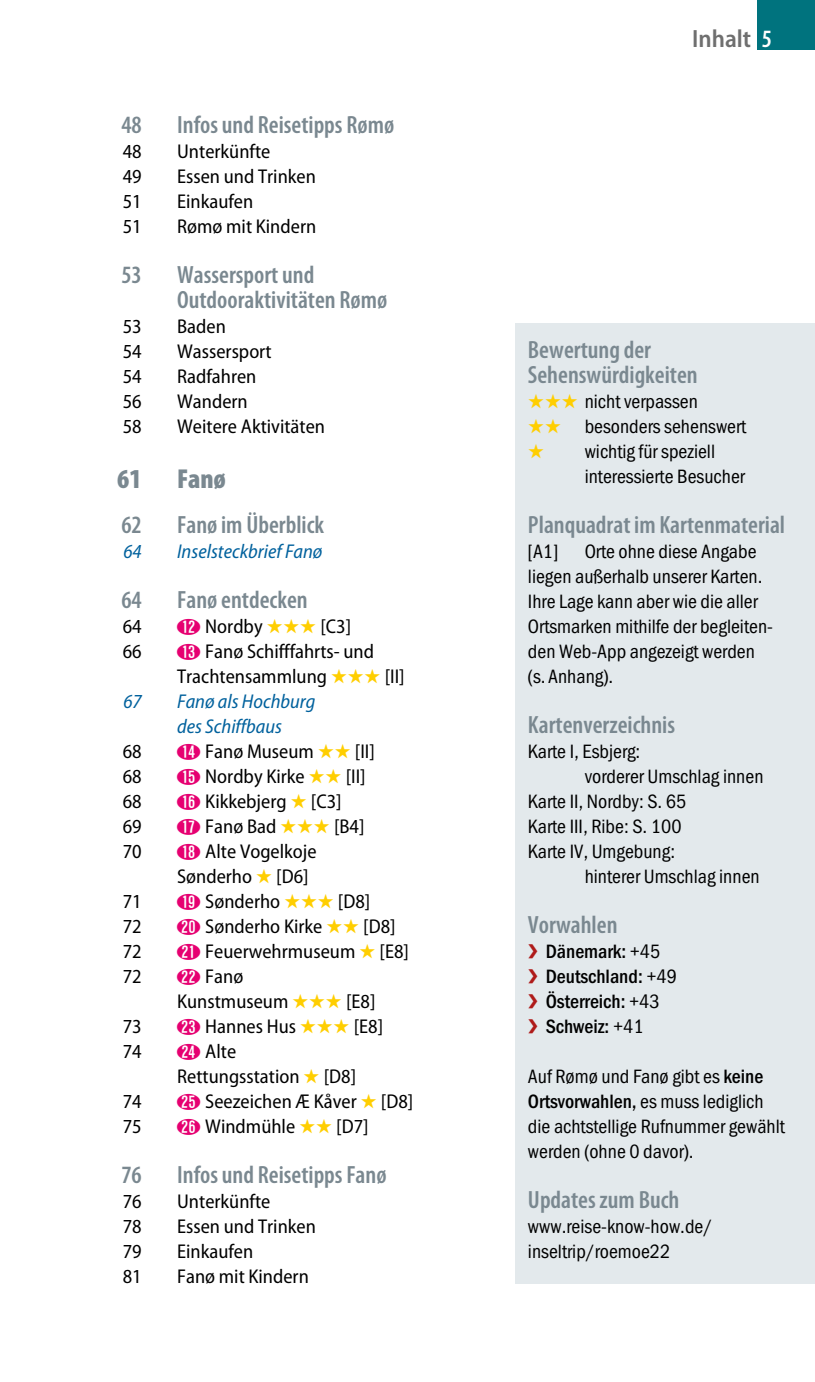
<style>
.page{position:relative;width:815px;height:1382px;background:#fff}
.page>*{position:absolute;margin:0;border:0;box-sizing:border-box;transform-origin:0 0}
.t1{font:900 condensed 27.5px "Myriad Pro";color:#7a8890}
.t2{font:600 condensed 25px/25px "Myriad Pro";color:#7a8890}
.t3{font:600 semi-condensed 25px "Myriad Pro";color:#6f6f6f}
.t4{font:semi-condensed 20px/25px "Myriad Pro";color:#000}
.t5{font:20px/25px "Franklin Gothic URW Con Boo";color:#000}
.t6{font:500 20px/25px "Franklin Gothic URW Con";color:#000}
.t7{font:italic semi-condensed 20px/25px "Myriad Pro";color:#00619d}
.s1{font-family:"Nummern Gesamt";font-stretch:normal;color:#e60071}
.s2{font-stretch:condensed;color:#fff}
.s3{font-family:"Franklin Gothic URW Con Boo";font-weight:400}
.s4{font-family:"Franklin Gothic URW Con";font-weight:500}
</style>
<div class="page">
<div style="left:757px;top:0;width:58px;height:50px;background:#00737e"></div>
<div style="left:516px;top:323px;width:299px;height:960px;background:#e3e9ec"></div>
<p class="t2" style="left:121px;top:113px;width:22px">48</p>
<p class="t2" style="left:177px;top:113px;width:219px">Infos und Reisetipps Rømø</p>
<p class="t4" style="left:123px;top:139px;width:20px">48</p>
<p class="t4" style="left:177px;top:139px;width:95px">Unterkünfte</p>
<p class="t4" style="left:123px;top:164px;width:20px">49</p>
<p class="t4" style="left:177px;top:164px;width:140px">Essen und Trinken</p>
<p class="t4" style="left:123px;top:189px;width:20px">51</p>
<p class="t4" style="left:177px;top:189px;width:78px">Einkaufen</p>
<p class="t4" style="left:123px;top:214px;width:20px">51</p>
<p class="t4" style="left:177px;top:214px;width:141px">Rømø mit Kindern</p>
<p class="t2" style="left:121px;top:263px;width:22px">53</p>
<p class="t2" style="left:177px;top:263px;width:212px">Wassersport und<br>Outdooraktivitäten Rømø</p>
<p class="t4" style="left:123px;top:314px;width:20px">53</p>
<p class="t4" style="left:177px;top:314px;width:50px">Baden</p>
<p class="t4" style="left:123px;top:339px;width:20px">54</p>
<p class="t4" style="left:177px;top:339px;width:96px">Wassersport</p>
<p class="t4" style="left:123px;top:364px;width:20px">54</p>
<p class="t4" style="left:177px;top:364px;width:81px">Radfahren</p>
<p class="t4" style="left:123px;top:389px;width:20px">56</p>
<p class="t4" style="left:177px;top:389px;width:72px">Wandern</p>
<p class="t4" style="left:123px;top:414px;width:20px">58</p>
<p class="t4" style="left:177px;top:414px;width:149px">Weitere Aktivitäten</p>
<h1 class="t1" style="left:117px;top:464px;width:26px">61</h1>
<h1 class="t1" style="left:177px;top:464px;width:50px">Fanø</h1>
<p class="t2" style="left:121px;top:513px;width:22px">62</p>
<p class="t2" style="left:177px;top:513px;width:149px">Fanø im Überblick</p>
<p class="t7" style="left:123px;top:540px;width:20px">64</p>
<p class="t7" style="left:177px;top:540px;width:147px">Inselsteckbrief Fanø</p>
<p class="t2" style="left:121px;top:588px;width:22px">64</p>
<p class="t2" style="left:177px;top:588px;width:132px">Fanø entdecken</p>
<p class="t4" style="left:123px;top:614px;width:20px">64</p>
<p class="t4" style="left:177px;top:614px;width:87px"><span class="s1">⑫</span> Nordby</p>
<p class="t4" style="left:320px;top:614px;width:32px">[C3]</p>
<p class="t4" style="left:123px;top:639px;width:20px">66</p>
<p class="t4" style="left:177px;top:639px;width:198px"><span class="s1">⑬</span> Fanø Schifffahrts- und<br>Trachtensammlung</p>
<p class="t4" style="left:385px;top:664px;width:22px">[II]</p>
<p class="t7" style="left:123px;top:690px;width:20px">67</p>
<p class="t7" style="left:177px;top:690px;width:140px">Fanø als Hochburg des Schiffbaus</p>
<p class="t4" style="left:123px;top:739px;width:20px">68</p>
<p class="t4" style="left:177px;top:739px;width:138px"><span class="s1">⑭</span> Fanø Museum</p>
<p class="t4" style="left:355px;top:739px;width:22px">[II]</p>
<p class="t4" style="left:123px;top:764px;width:20px">68</p>
<p class="t4" style="left:177px;top:764px;width:129px"><span class="s1">⑮</span> Nordby Kirke</p>
<p class="t4" style="left:346px;top:764px;width:22px">[II]</p>
<p class="t4" style="left:123px;top:789px;width:20px">68</p>
<p class="t4" style="left:177px;top:789px;width:166px"><span class="s1">⑯</span> Kikkebjerg [C3]</p>
<p class="t4" style="left:123px;top:814px;width:20px">69</p>
<p class="t4" style="left:177px;top:814px;width:101px"><span class="s1">⑰</span> Fanø Bad</p>
<p class="t4" style="left:334px;top:814px;width:32px">[B4]</p>
<p class="t4" style="left:123px;top:839px;width:20px">70</p>
<p class="t4" style="left:177px;top:839px;width:141px"><span class="s1">⑱</span> Alte Vogelkoje<br>Sønderho [D6]</p>
<p class="t4" style="left:123px;top:889px;width:20px">71</p>
<p class="t4" style="left:177px;top:889px;width:105px"><span class="s1">⑲</span> Sønderho</p>
<p class="t4" style="left:338px;top:889px;width:34px">[D8]</p>
<p class="t4" style="left:123px;top:914px;width:20px">72</p>
<p class="t4" style="left:177px;top:914px;width:147px"><span class="s1">⑳</span> Sønderho Kirke</p>
<p class="t4" style="left:363px;top:914px;width:34px">[D8]</p>
<p class="t4" style="left:123px;top:939px;width:20px">72</p>
<p class="t4" style="left:177px;top:939px;width:233px"><span class="s1">⑴</span> Feuerwehrmuseum [E8]</p>
<p class="t4" style="left:123px;top:964px;width:20px">72</p>
<p class="t4" style="left:177px;top:964px;width:113px"><span class="s1">⑵</span> Fanø<br>Kunstmuseum</p>
<p class="t4" style="left:346px;top:989px;width:31px">[E8]</p>
<p class="t4" style="left:123px;top:1014px;width:20px">73</p>
<p class="t4" style="left:177px;top:1014px;width:120px"><span class="s1">⑶</span> Hannes Hus</p>
<p class="t4" style="left:354px;top:1014px;width:31px">[E8]</p>
<p class="t4" style="left:123px;top:1039px;width:20px">74</p>
<p class="t4" style="left:177px;top:1039px;width:181px"><span class="s1">⑷</span> Alte<br>Rettungsstation [D8]</p>
<p class="t4" style="left:123px;top:1089px;width:20px">74</p>
<p class="t4" style="left:177px;top:1089px;width:238px"><span class="s1">⑸</span> Seezeichen Æ Kåver [D8]</p>
<p class="t4" style="left:123px;top:1114px;width:20px">75</p>
<p class="t4" style="left:177px;top:1114px;width:120px"><span class="s1">⑹</span> Windmühle</p>
<p class="t4" style="left:336px;top:1114px;width:34px">[D7]</p>
<p class="t2" style="left:121px;top:1163px;width:22px">76</p>
<p class="t2" style="left:177px;top:1163px;width:211px">Infos und Reisetipps Fanø</p>
<p class="t4" style="left:123px;top:1189px;width:20px">76</p>
<p class="t4" style="left:177px;top:1189px;width:95px">Unterkünfte</p>
<p class="t4" style="left:123px;top:1214px;width:20px">78</p>
<p class="t4" style="left:177px;top:1214px;width:140px">Essen und Trinken</p>
<p class="t4" style="left:123px;top:1239px;width:20px">79</p>
<p class="t4" style="left:177px;top:1239px;width:78px">Einkaufen</p>
<p class="t4" style="left:123px;top:1264px;width:20px">81</p>
<p class="t4" style="left:177px;top:1264px;width:133px">Fanø mit Kindern</p>
<p class="t3" style="left:692px;top:25px;width:81px">Inhalt <span class="s2">5</span></p>
<p class="t2" style="left:528px;top:338px;width:171px">Bewertung der<br>Sehenswürdigkeiten</p>
<p class="t5" style="left:585px;top:389px;width:163px">nicht verpassen besonders sehenswert wichtig für speziell interessierte Besucher</p>
<p class="t2" style="left:528px;top:513px;width:259px">Planquadrat im Kartenmaterial</p>
<p class="t5" style="left:528px;top:539px;width:32px">[A1]</p>
<p class="t5" style="left:528px;top:539px;width:247px;text-indent:57px">Orte ohne diese Angabe liegen außerhalb unserer Karten.<br>Ihre Lage kann aber wie die aller<br>Ortsmarken mithilfe der begleiten&shy;den Web-App angezeigt werden (s. Anhang).</p>
<p class="t2" style="left:528px;top:713px;width:149px">Kartenverzeichnis</p>
<p class="t5" style="left:528px;top:739px;width:114px">Karte I, Esbjerg:</p>
<p class="t5" style="left:585px;top:764px;width:180px">vorderer Umschlag innen</p>
<p class="t5" style="left:528px;top:789px;width:160px">Karte II, Nordby: S. 65</p>
<p class="t5" style="left:528px;top:814px;width:155px">Karte III, Ribe: S. 100</p>
<p class="t5" style="left:528px;top:839px;width:149px">Karte IV, Umgebung:</p>
<p class="t5" style="left:585px;top:864px;width:177px">hinterer Umschlag innen</p>
<p class="t2" style="left:528px;top:913px;width:91px">Vorwahlen</p>
<p class="t6" style="left:546px;top:939px;width:133px">Dänemark: <span class="s3">+45<br></span>Deutschland: <span class="s3">+49<br></span>Österreich: <span class="s3">+43<br></span>Schweiz: <span class="s3">+41</span></p>
<p class="t5" style="left:528px;top:1064px;width:258px">Auf Rømø und Fanø gibt es <span class="s4">keine<br>Ortsvorwahlen,</span> es muss lediglich die achtstellige Rufnummer gewählt werden (ohne 0 davor).</p>
<p class="t2" style="left:528px;top:1188px;width:153px">Updates zum Buch</p>
<p class="t5" style="left:528px;top:1214px;width:186px">www.reise-know-how.de/ inseltrip/roemoe22</p>
</div>
